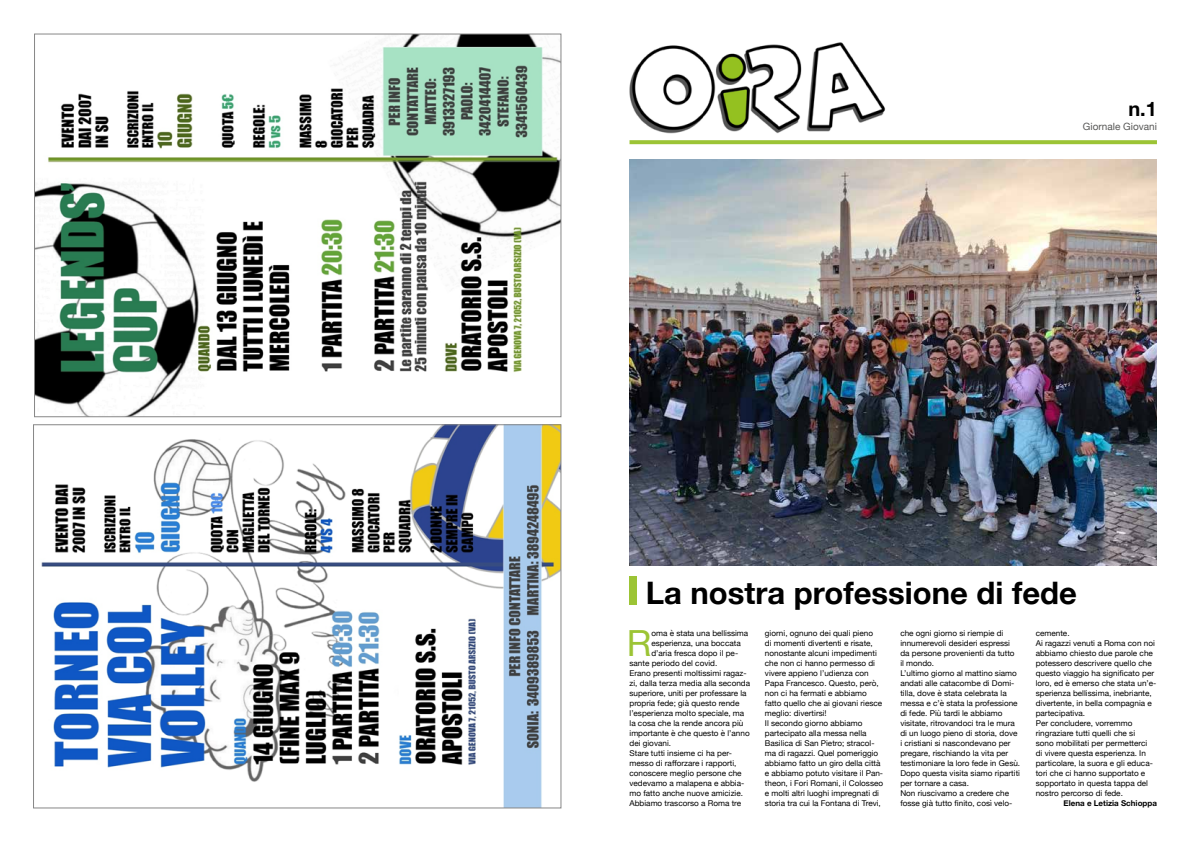
<style>
.page{position:relative;width:1191px;height:842px;background:#fff}
.page>*{position:absolute;margin:0;border:0;box-sizing:border-box;transform-origin:0 0}
.t1{font:36px "Helvetica Neue";color:#9cc435}
.t2{font:700 31px "Helvetica Neue";color:#000}
.t3{font:700 20px "Helvetica Neue";color:#000}
.t4{font:10px "Helvetica Neue";color:#575756}
.t5{font:8px/10px "Helvetica Neue";color:#000}
.t6{font:700 8px "Helvetica Neue";color:#000}
</style>
<div class="page">
<img style="left:629px;top:160px;width:528px;height:406px">
<img style="left:629px;top:42px;width:257px;height:92px">
<svg style="left:629px;top:140px;width:528px;height:4px;background:#a0c63e"></svg>
<div style="left:629px;top:576px;width:8px;height:28px;background:#9cc435"></div>
<img style="left:41px;top:426px;width:518px;height:380px">
<img style="left:36px;top:36px;width:523px;height:379px">
<h3 class="t3" style="left:1128px;top:93px;width:30px">n.1</h3>
<p class="t4" style="left:1082px;top:120px;width:76px">Giornale Giovani</p>
<h2 class="t2" style="left:646px;top:569px;width:433px">La nostra professione di fede</h2>
<h1 class="t1" style="left:626px;top:617px;width:26px">R</h1>
<p class="t5" style="left:651px;top:628px;width:98px">oma è stata una bellissima</p>
<p class="t5" style="left:651px;top:638px;width:91px">esperienza, una boccata</p>
<p class="t5" style="left:651px;top:648px;width:88px">d’aria fresca dopo il pe-</p>
<p class="t5" style="left:629px;top:658px;width:89px">sante periodo del covid.</p>
<p class="t5" style="left:629px;top:668px;width:119px">Erano presenti moltissimi ragaz-</p>
<p class="t5" style="left:629px;top:678px;width:122px">zi, dalla terza media alla seconda</p>
<p class="t5" style="left:629px;top:688px;width:119px">superiore, uniti per professare la</p>
<p class="t5" style="left:629px;top:698px;width:111px">propria fede; già questo rende</p>
<p class="t5" style="left:629px;top:708px;width:116px">l’esperienza molto speciale, ma</p>
<p class="t5" style="left:629px;top:718px;width:115px">la cosa che la rende ancora più</p>
<p class="t5" style="left:629px;top:728px;width:122px">importante è che questo è l’anno</p>
<p class="t5" style="left:629px;top:738px;width:43px">dei giovani.</p>
<p class="t5" style="left:629px;top:748px;width:104px">Stare tutti insieme ci ha per-</p>
<p class="t5" style="left:629px;top:758px;width:109px">messo di rafforzare i rapporti,</p>
<p class="t5" style="left:629px;top:768px;width:114px">conoscere meglio persone che</p>
<p class="t5" style="left:629px;top:778px;width:116px">vedevamo a malapena e abbia-</p>
<p class="t5" style="left:629px;top:788px;width:115px">mo fatto anche nuove amicizie.</p>
<p class="t5" style="left:629px;top:798px;width:113px">Abbiamo trascorso a Roma tre</p>
<p class="t5" style="left:765px;top:628px;width:120px">giorni, ognuno dei quali pieno<br>di momenti divertenti e risate, nonostante alcuni impedimenti che non ci hanno permesso di vivere appieno l’udienza con<br>Papa Francesco. Questo, però, non ci ha fermati e abbiamo fatto quello che ai giovani riesce meglio: divertirsi!<br>Il secondo giorno abbiamo partecipato alla messa nella<br>Basilica di San Pietro; stracol&shy;ma di ragazzi. Quel pomeriggio abbiamo fatto un giro della città e abbiamo potuto visitare il Pan&shy;theon, i Fori Romani, il Colosseo e molti altri luoghi impregnati di storia tra cui la Fontana di Trevi,</p>
<p class="t5" style="left:900px;top:628px;width:121px">che ogni giorno si riempie di innumerevoli desideri espressi da persone provenienti da tutto il mondo.<br>L’ultimo giorno al mattino siamo andati alle catacombe di Domi&shy;tilla, dove è stata celebrata la messa e c’è stata la professione di fede. Più tardi le abbiamo visitate, ritrovandoci tra le mura di un luogo pieno di storia, dove i cristiani si nascondevano per pregare, rischiando la vita per testimoniare la loro fede in Gesù.<br>Dopo questa visita siamo ripartiti per tornare a casa.<br>Non riuscivamo a credere che fosse già tutto finito, così velo-</p>
<p class="t5" style="left:1035px;top:628px;width:122px">cemente.<br>Ai ragazzi venuti a Roma con noi abbiamo chiesto due parole che potessero descrivere quello che questo viaggio ha significato per loro, ed è emerso che stata un’e&shy;sperienza bellissima, inebriante, divertente, in bella compagnia e partecipativa.<br>Per concludere, vorremmo ringraziare tutti quelli che si<br>sono mobilitati per permetterci<br>di vivere questa esperienza. In particolare, la suora e gli educa&shy;tori che ci hanno supportato e sopportato in questa tappa del nostro percorso di fede.</p>
<p class="t6" style="left:1063px;top:797px;width:95px">Elena e Letizia Schioppa</p>
</div>
